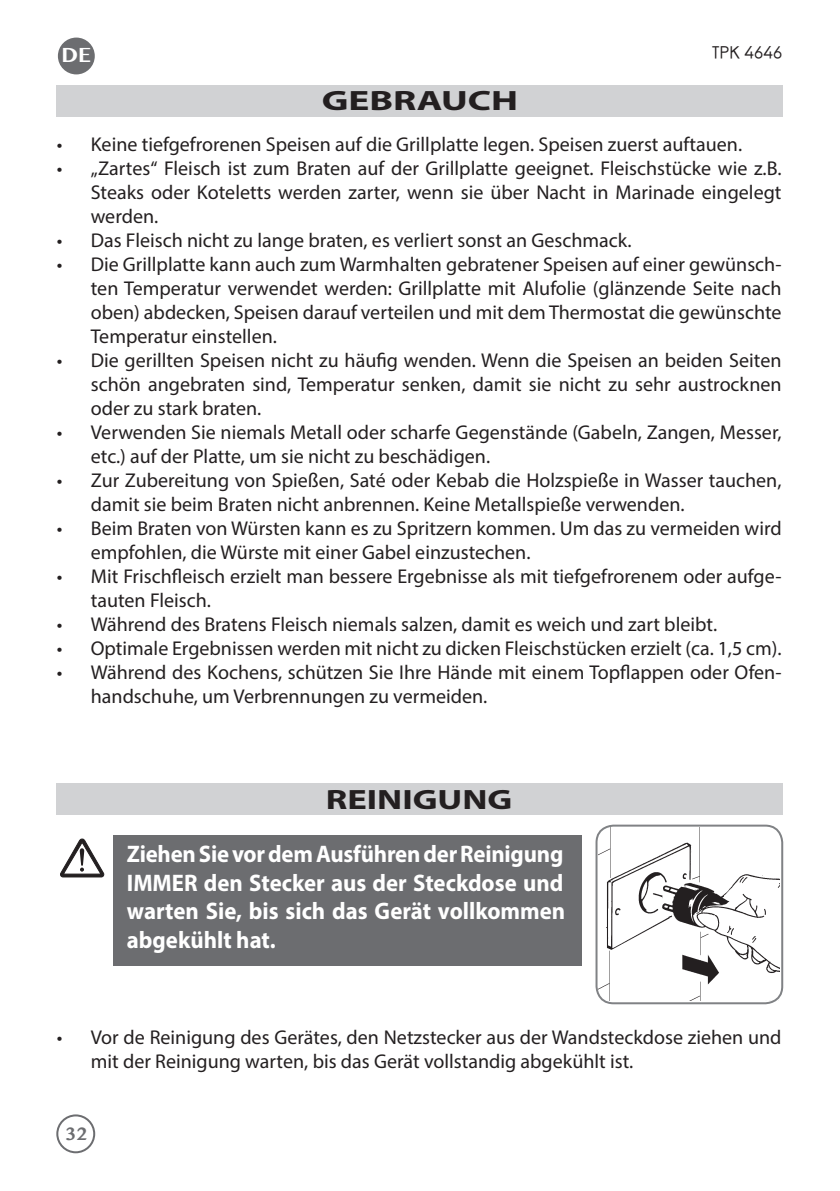
<style>
.page{position:relative;width:840px;height:1191px;background:#fff}
.page>*{position:absolute;margin:0;border:0;box-sizing:border-box;transform-origin:0 0}
.PARAGRAFO{font:700 28px "Myriad Pro";color:#231f20;scale:1.3 1}
.PARAGRAFO-2{font:700 28px "Myriad Pro";color:#231f20;scale:1.4 1}
.AVVERTENZA{font:700 24px/28.8px "Myriad Pro";color:#fff;text-align:justify;scale:.95 1}
.TESTO{font:20px/24px "Myriad Pro";color:#231f20}
.t1{font:700 20px "Bangla MN";color:#fff}
.t2{font:700 18px "Bangla MN";color:#6c6d70}
.t3{font:17px "Rounded Elegance";color:#231f20}
</style>
<div class="page">
<div style="left:57px;top:85px;width:725px;height:32px;background:#d1d2d4"></div>
<div style="left:58px;top:38px;width:37px;height:36px;background:#6c6d70;border-radius:50%"></div>
<div style="left:56px;top:1114px;width:39px;height:39px;border:2px solid #6c6d70;border-radius:50%"></div>
<div style="left:57px;top:783px;width:725px;height:32px;background:#d1d2d4"></div>
<div style="left:113px;top:835px;width:469px;height:131px;background:#6c6d70"></div>
<svg style="left:60px;top:838px;width:44px;height:39px"></svg>
<img style="left:598px;top:828px;width:180px;height:172px">
<div style="left:595px;top:824px;width:187px;height:180px;border:2px solid #808285;border-radius:17px"></div>
<p class="t1" style="left:61px;top:42px;width:31px">DE</p>
<p class="t3" style="left:711px;top:43px;width:72px">TPK 4646</p>
<p class="PARAGRAFO-2" style="left:321px;top:83px;width:142px">GEBRAUCH</p>
<p class="TESTO" style="left:57px;top:132px;width:686px">• Keine tiefgefrorenen Speisen auf die Grillplatte legen. Speisen zuerst auftauen.</p>
<p class="TESTO" style="left:91px;top:156px;width:691px;text-align:justify;text-indent:-34px">• „Zartes“ Fleisch ist zum Braten auf der Grillplatte geeignet. Fleischstücke wie z.B.<br>Steaks oder Koteletts werden zarter, wenn sie über Nacht in Marinade eingelegt werden.</p>
<p class="TESTO" style="left:57px;top:228px;width:576px">• Das Fleisch nicht zu lange braten, es verliert sonst an Geschmack.</p>
<p class="TESTO" style="left:91px;top:252px;width:692px;text-align:justify;text-indent:-34px">• Die Grillplatte kann auch zum Warmhalten gebratener Speisen auf einer gewünsch&shy;ten Temperatur verwendet werden: Grillplatte mit Alufolie (glänzende Seite nach oben) abdecken, Speisen darauf verteilen und mit dem Thermostat die gewünschte Temperatur einstellen.</p>
<p class="TESTO" style="left:91px;top:348px;width:692px;text-align:justify;text-indent:-34px">• Die gerillten Speisen nicht zu häufig wenden. Wenn die Speisen an beiden Seiten schön angebraten sind, Temperatur senken, damit sie nicht zu sehr austrocknen oder zu stark braten.</p>
<p class="TESTO" style="left:91px;top:420px;width:692px;text-indent:-34px">• Verwenden Sie niemals Metall oder scharfe Gegenstände (Gabeln, Zangen, Messer, etc.) auf der Platte, um sie nicht zu beschädigen.</p>
<p class="TESTO" style="left:91px;top:468px;width:691px;text-indent:-34px">• Zur Zubereitung von Spießen, Saté oder Kebab die Holzspieße in Wasser tauchen, damit sie beim Braten nicht anbrennen. Keine Metallspieße verwenden.</p>
<p class="TESTO" style="left:91px;top:516px;width:692px;text-indent:-34px">• Beim Braten von Würsten kann es zu Spritzern kommen. Um das zu vermeiden wird empfohlen, die Würste mit einer Gabel einzustechen.</p>
<p class="TESTO" style="left:91px;top:564px;width:692px;text-indent:-34px">• Mit Frischfleisch erzielt man bessere Ergebnisse als mit tiefgefrorenem oder aufge&shy;tauten Fleisch.</p>
<p class="TESTO" style="left:57px;top:612px;width:661px">• Während des Bratens Fleisch niemals salzen, damit es weich und zart bleibt.</p>
<p class="TESTO" style="left:57px;top:636px;width:726px">• Optimale Ergebnissen werden mit nicht zu dicken Fleischstücken erzielt (ca. 1,5 cm).</p>
<p class="TESTO" style="left:91px;top:660px;width:692px;text-indent:-34px">• Während des Kochens, schützen Sie Ihre Hände mit einem Topflappen oder Ofen&shy;handschuhe, um Verbrennungen zu vermeiden.</p>
<p class="PARAGRAFO" style="left:325px;top:781px;width:145px">REINIGUNG</p>
<p class="AVVERTENZA" style="left:127px;top:838px;width:463px">Ziehen Sie vor dem Ausführen der Reinigung IMMER den Stecker aus der Steckdose und warten Sie, bis sich das Gerät vollkommen abgekühlt hat.</p>
<p class="TESTO" style="left:91px;top:1025px;width:692px;text-indent:-34px">• Vor de Reinigung des Gerätes, den Netzstecker aus der Wandsteckdose ziehen und mit der Reinigung warten, bis das Gerät vollstandig abgekühlt ist.</p>
<p class="t2" style="left:65px;top:1121px;width:25px">32</p>
</div>
